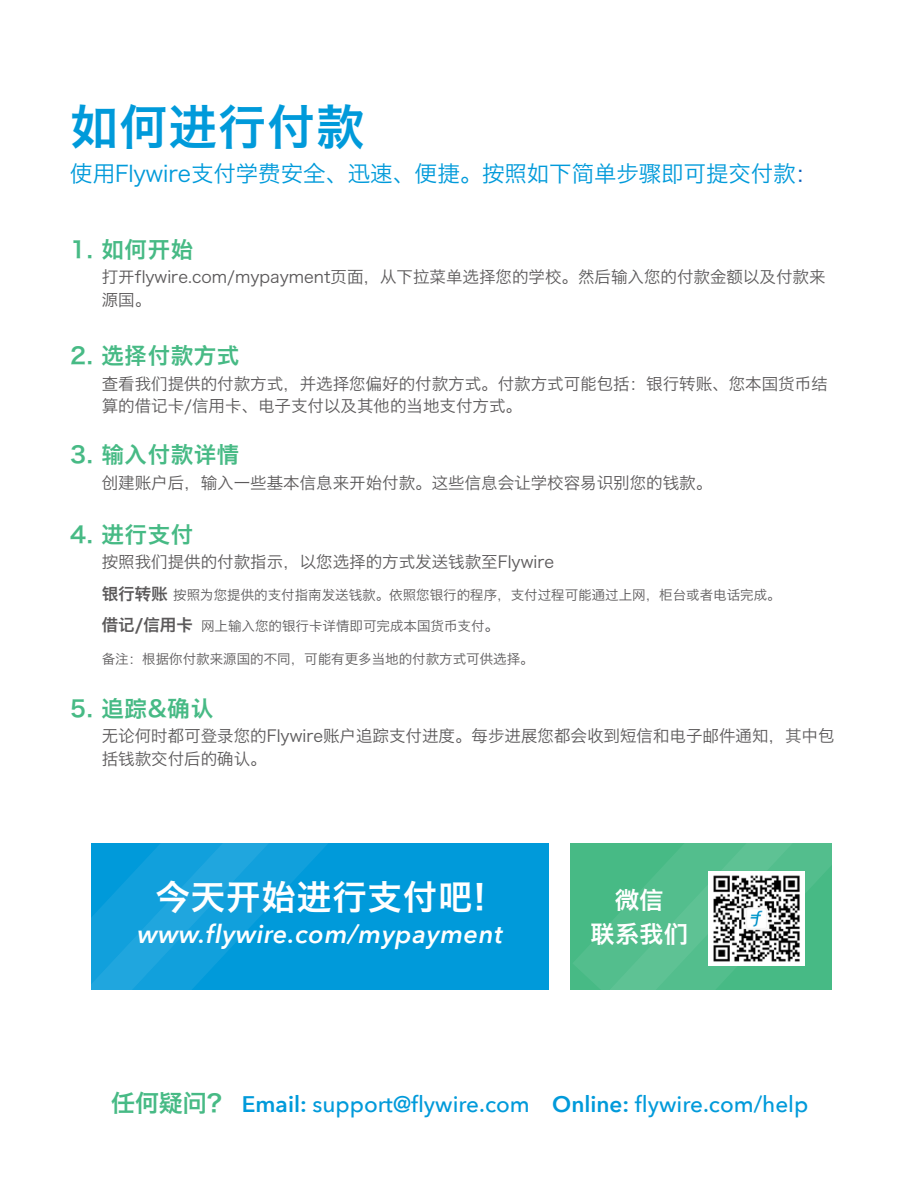
<style>
.page{position:relative;width:918px;height:1188px;background:#fff}
.page>*{position:absolute;margin:0;border:0;box-sizing:border-box;transform-origin:0 0}
.t1{font:48px "Hiragino Sans GB W6";letter-spacing:.025em;color:#009ada}
.t2{font:34.5px "Hiragino Sans GB W6";letter-spacing:.025em;color:#fff}
.t3{font:italic 600 25.5px "Avenir Next";letter-spacing:.025em;color:#fff}
.t4{font:24px "Hiragino Sans GB W6";letter-spacing:.025em;color:#fff}
.t5{font:500 22.5px "Avenir Next";color:#009ada}
.t6{font:22.5px "Hiragino Sans GB W3";letter-spacing:-.005em;color:#009ada}
.t7{font:22.5px "Hiragino Sans GB W6";letter-spacing:.025em;color:#47ba85}
.t8{font:16.5px/22.5px "Hiragino Sans GB W3";color:#5b595a}
.t9{font:13.5px "Hiragino Sans GB W3";color:#5b595a}
.s1{color:#085ebd}
.s2{font-family:"Hiragino Sans GB W6";font-size:16.5px}
.s3{font-size:15px}
.s4{font-family:"Hiragino Sans GB W6";font-weight:400;font-size:24px;color:#47ba85}
.s5{font-weight:600}
</style>
<div class="page">
<div style="left:92px;top:844px;width:457px;height:146px;background:#009ada"></div>
<svg style="left:91px;top:843px;width:230px;height:147px;fill:#11a0dc"></svg>
<svg style="left:572px;top:843px;width:25px;height:147px;background:#48ba86"></svg>
<svg style="left:597px;top:843px;width:235px;height:147px;background:#51bd8b"></svg>
<img style="left:709px;top:871px;width:96px;height:95px">
<p class="t1" style="left:70px;top:96px;width:296px">如何进行付款</p>
<p class="t6" style="left:70px;top:160px;width:749px">使用Flywire支付学费安全、迅速、便捷。按照如下简单步骤即可提交付款<span class="s1">：</span></p>
<p class="t7" style="left:70px;top:234px;width:124px">1. 如何开始</p>
<p class="t8" style="left:102px;top:265px;width:725px">打开flywire.com/mypayment页面，从下拉菜单选择您的学校。然后输入您的付款金额以及付款来源国。</p>
<p class="t7" style="left:70px;top:341px;width:171px">2. 选择付款方式</p>
<p class="t8" style="left:102px;top:372px;width:727px">查看我们提供的付款方式，并选择您偏好的付款方式。付款方式可能包括：银行转账、您本国货币结算的借记卡/信用卡、电子支付以及其他的当地支付方式。</p>
<p class="t7" style="left:70px;top:440px;width:171px">3. 输入付款详情</p>
<p class="t8" style="left:102px;top:471px;width:612px">创建账户后，输入一些基本信息来开始付款。这些信息会让学校容易识别您的钱款。</p>
<p class="t7" style="left:70px;top:519px;width:124px">4. 进行支付</p>
<p class="t8" style="left:102px;top:550px;width:454px">按照我们提供的付款指示，以您选择的方式发送钱款至Flywire</p>
<p class="t9" style="left:102px;top:586px;width:680px"><span class="s2">银行转账</span> 按照为您提供的支付指南发送钱款。依照您银行的程序，支付过程可能通过上网，柜台或者电话完成。</p>
<p class="t9" style="left:102px;top:618px;width:399px"><span class="s2">借记/信用卡</span> 网上输入您的银行卡详情即可完成本国货币支付<span class="s3">。</span></p>
<p class="t9" style="left:102px;top:651px;width:433px">备注：根据你付款来源国的不同，可能有更多当地的付款方式可供选择。</p>
<p class="t7" style="left:70px;top:693px;width:144px">5. 追踪&amp;确认</p>
<p class="t8" style="left:102px;top:724px;width:734px">无论何时都可登录您的Flywire账户追踪支付进度。每步进展您都会收到短信和电子邮件通知，其中包括钱款交付后的确认。</p>
<p class="t2" style="left:155px;top:874px;width:331px">今天开始进行支付吧!</p>
<p class="t3" style="left:138px;top:912px;width:367px">www.flywire.com/mypayment</p>
<p class="t4" style="left:615px;top:884px;width:50px">微信</p>
<p class="t4" style="left:590px;top:918px;width:99px">联系我们</p>
<p class="t5" style="left:111px;top:1085px;width:699px"><span class="s4">任何疑问？</span> <span class="s5">Email:</span> support@flywire.com <span class="s5">Online:</span> flywire.com/help</p>
</div>
